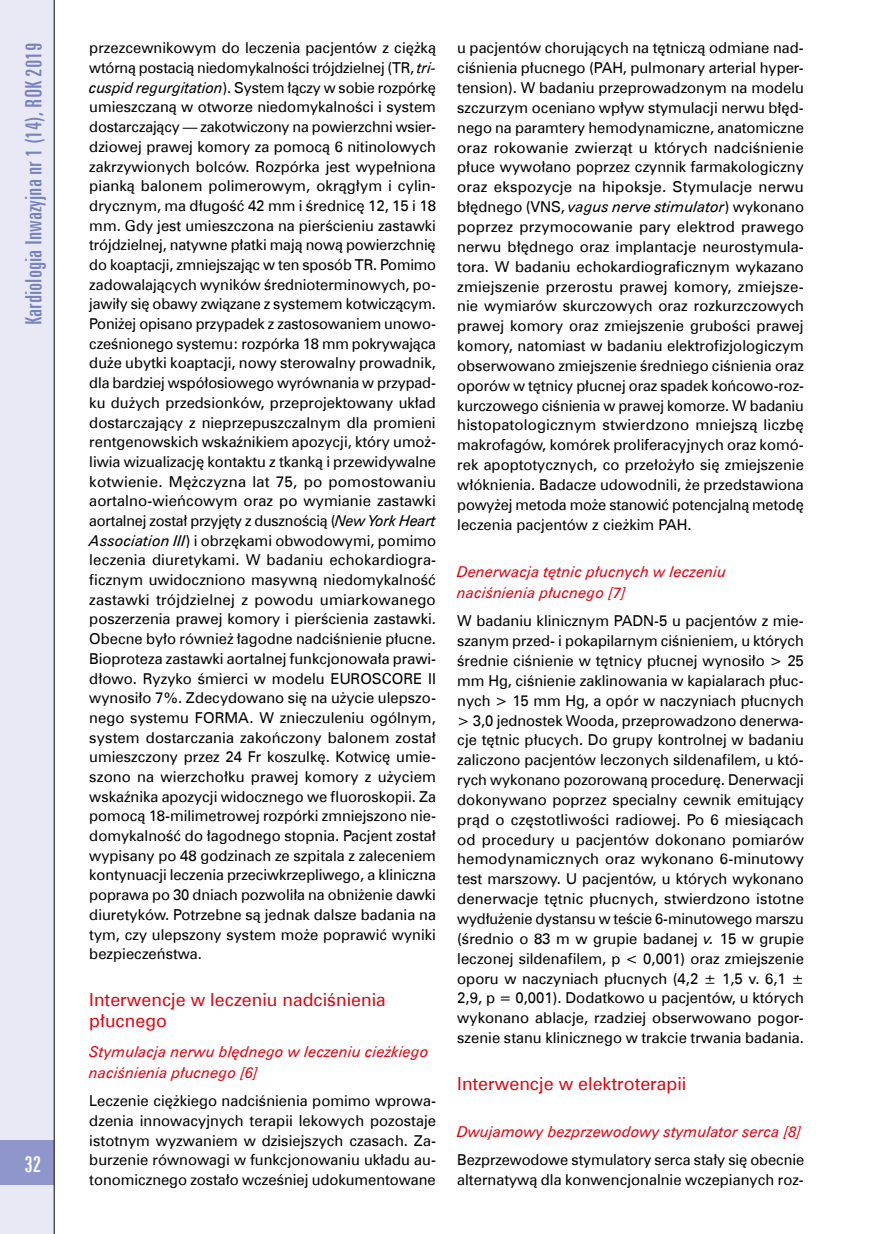
<style>
.page{position:relative;width:872px;height:1234px;background:#fff}
.page>*{position:absolute;margin:0;border:0;box-sizing:border-box;transform-origin:0 0}
.t1{font:22.5px "Zurich X Cn EU";color:#7882bf;scale:1.07 1}
.t2{font:22.5px "Zurich X Cn EU";color:#fff;scale:1.07 1}
.t3{font:18px/21.1px "Zurich EU";color:#e30613}
.t4{font:15px/19.6px "Zurich EU";color:#000;text-align:justify}
.t5{font:italic 15px/21.1px "Zurich EU";color:#e30613}
.s1{font-style:italic}
</style>
<div class="page">
<div style="left:0;top:0;width:54px;height:1233px;background:#e9e9f6"></div>
<div style="left:0;top:1140px;width:54px;height:44px;background:#8f96cb"></div>
<hr style="left:54px;top:0;width:1px;height:1233px;background:#000">
<h1 class="t1" style="left:20px;top:325px;width:265px;rotate:-90deg">Kardiologia Inwazyjna nr 1 (14), ROK 2019</h1>
<p class="t4" style="left:89px;top:38px;width:348px">przezcewnikowym do leczenia pacjentów z ciężką wtórną postacią niedomykalności trójdzielnej (TR, <span class="s1">tri&shy;cuspid regurgitation</span>). System łączy w sobie rozpórkę umieszczaną w otworze niedomykalności i system dostarczający — zakotwiczony na powierzchni wsier&shy;dziowej prawej komory za pomocą 6 nitinolowych zakrzywionych bolców. Rozpórka jest wypełniona pianką balonem polimerowym, okrągłym i cylin&shy;drycznym, ma długość 42 mm i średnicę 12, 15 i 18 mm. Gdy jest umieszczona na pierścieniu zastawki trójdzielnej, natywne płatki mają nową powierzchnię do koaptacji, zmniejszając w ten sposób TR. Pomimo zadowalających wyników średnioterminowych, po&shy;jawiły się obawy związane z systemem kotwiczącym.<br>Poniżej opisano przypadek z zastosowaniem unowo&shy;cześnionego systemu: rozpórka 18 mm pokrywająca duże ubytki koaptacji, nowy sterowalny prowadnik, dla bardziej współosiowego wyrównania w przypad&shy;ku dużych przedsionków, przeprojektowany układ dostarczający z nieprzepuszczalnym dla promieni rentgenowskich wskaźnikiem apozycji, który umoż&shy;liwia wizualizację kontaktu z tkanką i przewidywalne kotwienie. Mężczyzna lat 75, po pomostowaniu aortalno-wieńcowym oraz po wymianie zastawki aortalnej został przyjęty z dusznością (<span class="s1">New York Heart Association III</span>) i obrzękami obwodowymi, pomimo leczenia diuretykami. W badaniu echokardiogra&shy;ficznym uwidoczniono masywną niedomykalność zastawki trójdzielnej z powodu umiarkowanego poszerzenia prawej komory i pierścienia zastawki.<br>Obecne było również łagodne nadciśnienie płucne.<br>Bioproteza zastawki aortalnej funkcjonowała prawi&shy;dłowo. Ryzyko śmierci w modelu EUROSCORE II wynosiło 7%. Zdecydowano się na użycie ulepszo&shy;nego systemu FORMA. W znieczuleniu ogólnym, system dostarczania zakończony balonem został umieszczony przez 24 Fr koszulkę. Kotwicę umie&shy;szono na wierzchołku prawej komory z użyciem wskaźnika apozycji widocznego we fluoroskopii. Za pomocą 18-milimetrowej rozpórki zmniejszono nie&shy;domykalność do łagodnego stopnia. Pacjent został wypisany po 48 godzinach ze szpitala z zaleceniem kontynuacji leczenia przeciwkrzepliwego, a kliniczna poprawa po 30 dniach pozwoliła na obniżenie dawki diuretyków. Potrzebne są jednak dalsze badania na tym, czy ulepszony system może poprawić wyniki bezpieczeństwa.</p>
<p class="t3" style="left:89px;top:988px;width:298px">Interwencje w leczeniu nadciśnienia płucnego</p>
<p class="t5" style="left:89px;top:1040px;width:341px">Stymulacja nerwu blędnego w leczeniu cieżkiego naciśnienia płucnego [6]</p>
<p class="t4" style="left:89px;top:1090px;width:348px">Leczenie ciężkiego nadciśnienia pomimo wprowa&shy;dzenia innowacyjnych terapii lekowych pozostaje istotnym wyzwaniem w dzisiejszych czasach. Za&shy;burzenie równowagi w funkcjonowaniu układu au&shy;tonomicznego zostało wcześniej udokumentowane</p>
<h1 class="t2" style="left:24px;top:1150px;width:17px">32</h1>
<p class="t4" style="left:457px;top:38px;width:348px">u pacjentów chorujących na tętniczą odmiane nad&shy;ciśnienia płucnego (PAH, pulmonary arterial hyper&shy;tension). W badaniu przeprowadzonym na modelu szczurzym oceniano wpływ stymulacji nerwu błęd&shy;nego na paramtery hemodynamiczne, anatomiczne oraz rokowanie zwierząt u których nadciśnienie płuce wywołano poprzez czynnik farmakologiczny oraz ekspozycje na hipoksje. Stymulacje nerwu błędnego (VNS, <span class="s1">vagus nerve stimulator</span>) wykonano poprzez przymocowanie pary elektrod prawego nerwu błędnego oraz implantacje neurostymula&shy;tora. W badaniu echokardiograficznym wykazano zmiejszenie przerostu prawej komory, zmiejsze&shy;nie wymiarów skurczowych oraz rozkurzczowych prawej komory oraz zmiejszenie grubości prawej komory, natomiast w badaniu elektrofizjologiczym obserwowano zmiejszenie średniego ciśnienia oraz oporów w tętnicy płucnej oraz spadek końcowo-roz&shy;kurczowego ciśnienia w prawej komorze. W badaniu histopatologicznym stwierdzono mniejszą liczbę makrofagów, komórek proliferacyjnych oraz komó&shy;rek apoptotycznych, co przełożyło się zmiejszenie włóknienia. Badacze udowodnili, że przedstawiona powyżej metoda może stanowić potencjalną metodę leczenia pacjentów z cieżkim PAH.</p>
<p class="t5" style="left:457px;top:560px;width:271px">Denerwacja tętnic płucnych w leczeniu naciśnienia płucnego [7]</p>
<p class="t4" style="left:457px;top:610px;width:348px">W badaniu klinicznym PADN-5 u pacjentów z mie&shy;szanym przed- i pokapilarnym ciśnieniem, u których średnie ciśnienie w tętnicy płucnej wynosiło &gt; 25 mm Hg, ciśnienie zaklinowania w kapialarach płuc&shy;nych &gt; 15 mm Hg, a opór w naczyniach płucnych &gt; 3,0 jednostek Wooda, przeprowadzono denerwa&shy;cje tętnic płucych. Do grupy kontrolnej w badaniu zaliczono pacjentów leczonych sildenafilem, u któ&shy;rych wykonano pozorowaną procedurę. Denerwacji dokonywano poprzez specialny cewnik emitujący prąd o częstotliwości radiowej. Po 6 miesiącach od procedury u pacjentów dokonano pomiarów hemodynamicznych oraz wykonano 6-minutowy test marszowy. U pacjentów, u których wykonano denerwacje tętnic płucnych, stwierdzono istotne wydłużenie dystansu w teście 6-minutowego marszu (średnio o 83 m w grupie badanej <span class="s1">v.</span> 15 w grupie leczonej sildenafilem, p &lt; 0,001) oraz zmiejszenie oporu w naczyniach płucnych (4,2 ± 1,5 v. 6,1 ± 2,9, p = 0,001). Dodatkowo u pacjentów, u których wykonano ablacje, rzadziej obserwowano pogor&shy;szenie stanu klinicznego w trakcie trwania badania.</p>
<p class="t3" style="left:457px;top:1072px;width:231px">Interwencje w elektroterapii</p>
<p class="t5" style="left:457px;top:1120px;width:346px">Dwujamowy bezprzewodowy stymulator serca [8]</p>
<p class="t4" style="left:457px;top:1149px;width:348px">Bezprzewodowe stymulatory serca stały się obecnie alternatywą dla konwencjonalnie wczepianych roz-</p>
</div>
